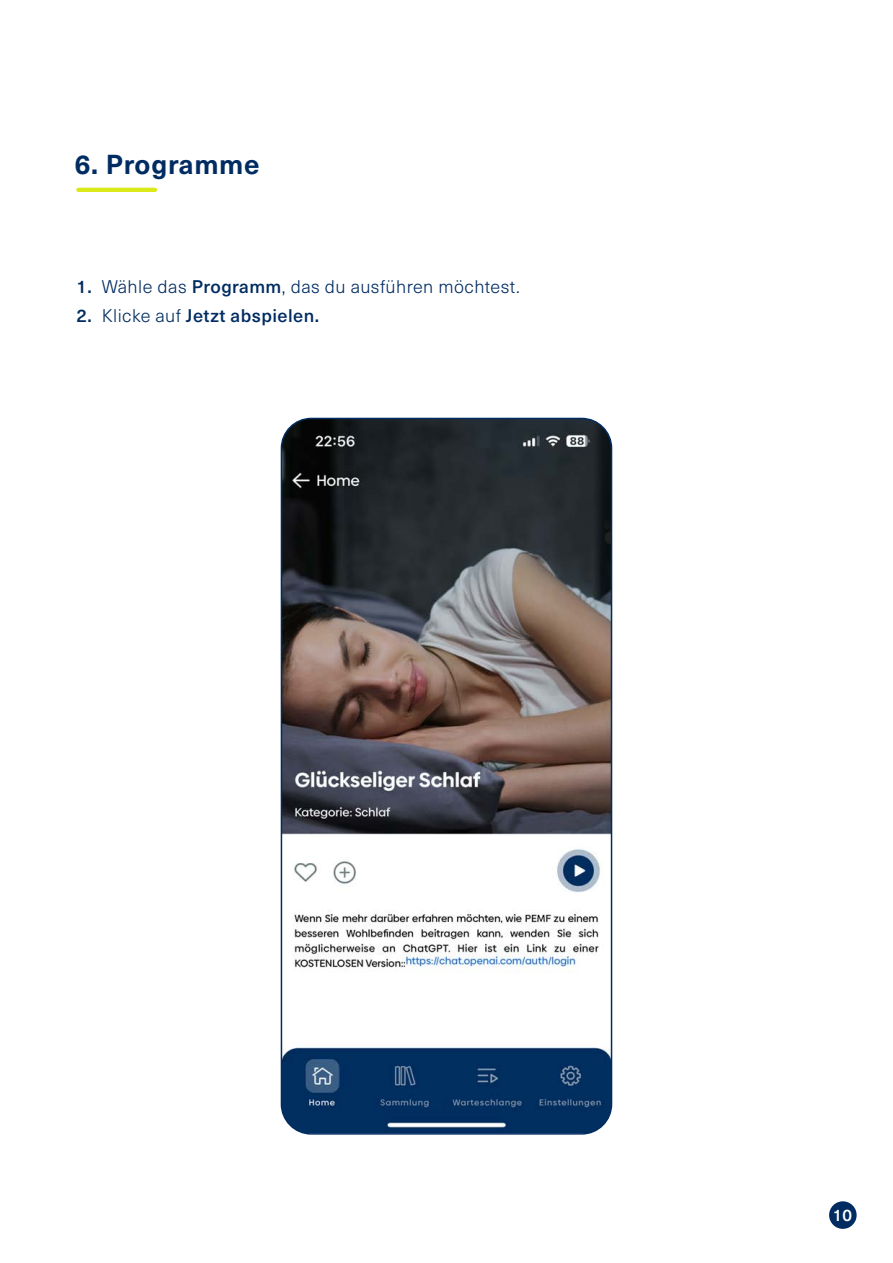
<style>
.page{position:relative;width:893px;height:1263px;background:#fff}
.page>*{position:absolute;margin:0;border:0;box-sizing:border-box;transform-origin:0 0}
.t1{font:700 27px "Neue Haas Unica Pro";letter-spacing:.025em;color:#002c62}
.t2{font:300 18px "Neue Haas Unica Pro";letter-spacing:.025em;color:#002c62}
.t3{font:500 18px "Neue Haas Unica Pro";letter-spacing:.025em;color:#002c62}
.t4{font:500 16.5px "Neue Haas Unica Pro";color:#fff}
.s1{font-weight:500}
.s2{font-weight:300}
</style>
<div class="page">
<div style="left:829px;top:1201px;width:28px;height:28px;background:#002c62;border-radius:50%"></div>
<hr style="left:77px;top:188px;width:80px;height:4px;background:#dae918;border-radius:2px">
<img style="left:281px;top:419px;width:330px;height:714px">
<div style="left:281px;top:418px;width:331px;height:716px;border:2px solid #002c62;border-radius:30px"></div>
<p class="t1" style="left:74px;top:148px;width:187px">6. Programme</p>
<p class="t3" style="left:77px;top:276px;width:17px">1.</p>
<p class="t3" style="left:77px;top:304px;width:17px">2.</p>
<p class="t2" style="left:102px;top:276px;width:419px">Wähle das <span class="s1">Programm</span>, das du ausführen möchtest.</p>
<p class="t3" style="left:102px;top:304px;width:219px"><span class="s2">Klicke auf</span> Jetzt abspielen.</p>
<p class="t4" style="left:833px;top:1205px;width:21px">10</p>
</div>
